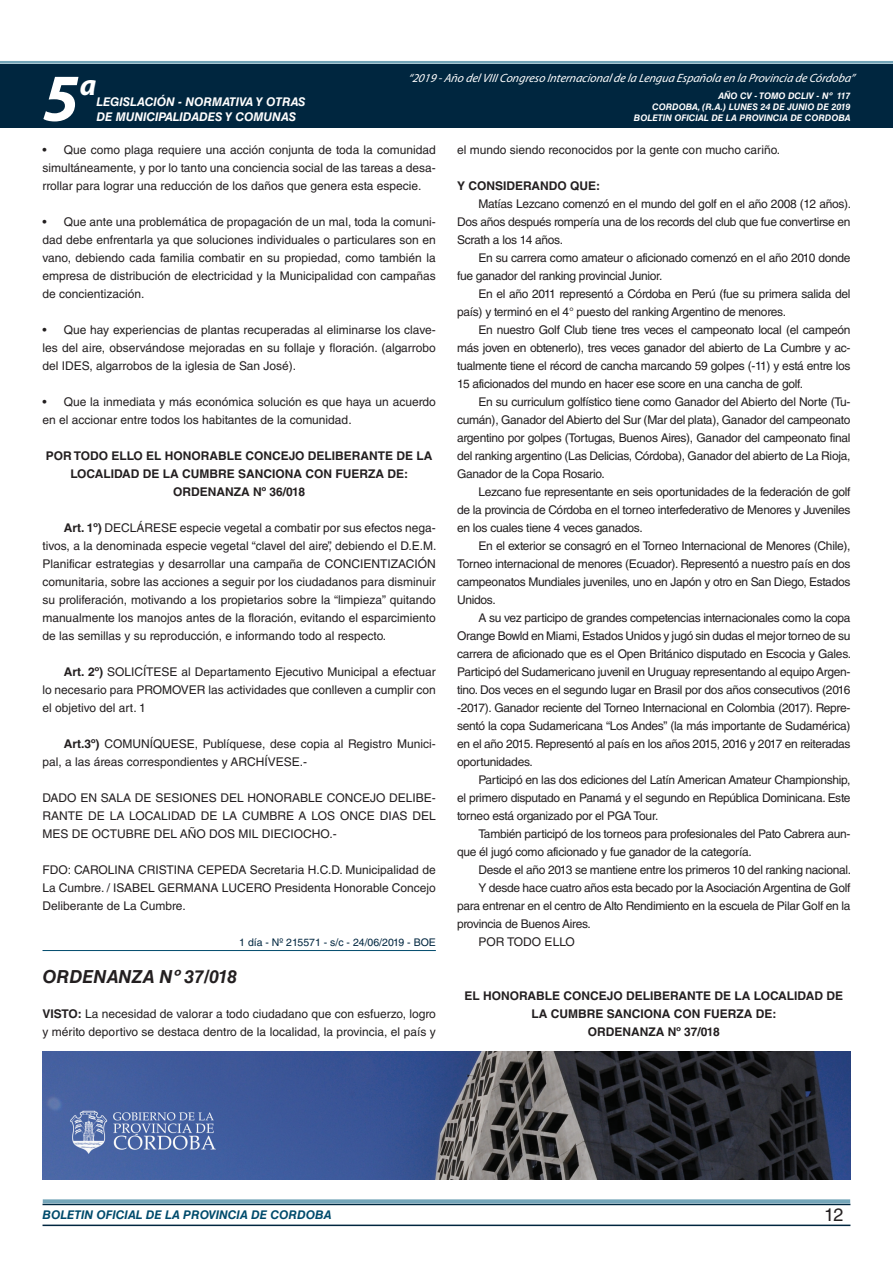
<style>
.page{position:relative;width:893px;height:1263px;background:#fff}
.page>*{position:absolute;margin:0;border:0;box-sizing:border-box;transform-origin:0 0}
.t1{font:italic 700 67.5px "Myriad Pro";color:#fff}
.t2{font:italic 700 30px "Myriad Pro";color:#fff}
.t3{font:italic 700 18px "Helvetica LT Std";color:#231f20}
.t4{font:18px "Helvetica LT Std";color:#231f20}
.t5{font:12px/18px "Helvetica LT Std";letter-spacing:-.025em;color:#231f20;text-align:justify}
.t6{font:12px/18px "Helvetica LT Std";color:#231f20}
.t7{font:700 12px/18px "Helvetica LT Std";color:#231f20;text-align:center}
.t8{font:italic 12px "Myriad Pro";color:#fff}
.t9{font:italic 700 12px "Helvetica LT Std";color:#fff}
.t10{font:italic 700 12px "Helvetica LT Std";color:#004b6c}
.t11{font:10.5px "Helvetica LT Std";color:#00263f}
.t12{font:italic 700 9px/10.8px "Helvetica LT Std";color:#fff;text-align:right}
.s1{font-weight:700}
</style>
<div class="page">
<div style="left:0;top:61px;width:893px;height:6px;background:#fff;opacity:.75"></div>
<div style="left:0;top:64px;width:893px;height:64px;background:#00263f"></div>
<hr style="left:43px;top:1224px;width:807px;height:2px;background:#00263f">
<div style="left:42px;top:1198px;width:809px;height:8px;background:#fff;opacity:.75"></div>
<hr style="left:43px;top:950px;width:393px;height:1px;background:#004b6c">
<img style="left:43px;top:1051px;width:807px;height:129px">
<h1 class="t1" style="left:43px;top:54px;width:38px">5</h1>
<h2 class="t2" style="left:80px;top:66px;width:18px">a</h2>
<p class="t9" style="left:96px;top:95px;width:211px">LEGISLACIÓN - NORMATIVA Y OTRAS</p>
<p class="t9" style="left:96px;top:109px;width:201px">DE MUNICIPALIDADES Y COMUNAS</p>
<p class="t8" style="left:408px;top:71px;width:448px">“2019 -Año delVIIICongreso Internacionalde la Lengua Esp añola en la Provincia de Córdoba”</p>
<p class="t12" style="left:634px;top:91px;width:218px">AÑO CV - TOMO DCLIV - Nº 117<br>CORDOBA, (R.A.) LUNES 24 DE JUNIO DE 2019<br>BOLETIN OFICIAL DE LA PROVINCIA DE CORDOBA</p>
<p class="t5" style="left:43px;top:141px;width:395px">• Que como plaga requiere una acción conjunta de toda la comunidad simultáneamente, y por lo tanto una conciencia social de las tareas a desa&shy;rrollar para lograr una reducción de los daños que genera esta especie.</p>
<p class="t5" style="left:42px;top:213px;width:395px">• Que ante una problemática de propagación de un mal, toda la comuni&shy;dad debe enfrentarla ya que soluciones individuales o particulares son en vano, debiendo cada familia combatir en su propiedad, como también la empresa de distribución de electricidad y la Municipalidad con campañas de concientización.</p>
<p class="t5" style="left:42px;top:321px;width:395px">• Que hay experiencias de plantas recuperadas al eliminarse los clave&shy;les del aire, observándose mejoradas en su follaje y floración. (algarrobo del IDES, algarrobos de la iglesia de San José).</p>
<p class="t6" style="left:42px;top:393px;width:395px">• Que la inmediata y más económica solución es que haya un acuerdo en el accionar entre todos los habitantes de la comunidad.</p>
<p class="t7" style="left:46px;top:446px;width:388px">POR TODO ELLO EL HONORABLE CONCEJO DELIBERANTE DE LA<br>LOCALIDAD DE LA CUMBRE SANCIONA CON FUERZA DE:<br>ORDENANZA Nº 36/018</p>
<p class="t5" style="left:42px;top:519px;width:396px;text-indent:21px"><span class="s1">Art. 1º)</span> DECLÁRESE especie vegetal a combatir por sus efectos nega&shy;tivos, a la denominada especie vegetal “clavel del aire”, debiendo el D.E.M.<br>Planificar estrategias y desarrollar una campaña de CONCIENTIZACIÓN comunitaria, sobre las acciones a seguir por los ciudadanos para disminuir su proliferación, motivando a los propietarios sobre la “limpieza” quitando manualmente los manojos antes de la floración, evitando el esparcimiento de las semillas y su reproducción, e informando todo al respecto.</p>
<p class="t5" style="left:42px;top:663px;width:395px;text-indent:21px"><span class="s1">Art. 2º)</span> SOLICÍTESE al Departamento Ejecutivo Municipal a efectuar lo necesario para PROMOVER las actividades que conlleven a cumplir con el objetivo del art. 1</p>
<p class="t6" style="left:42px;top:735px;width:395px;text-indent:21px"><span class="s1">Art.3º)</span> COMUNÍQUESE, Publíquese, dese copia al Registro Munici&shy;pal, a las áreas correspondientes y ARCHÍVESE.-</p>
<p class="t5" style="left:42px;top:789px;width:395px">DADO EN SALA DE SESIONES DEL HONORABLE CONCEJO DELIBE-RANTE DE LA LOCALIDAD DE LA CUMBRE A LOS ONCE DIAS DEL MES DE OCTUBRE DEL AÑO DOS MIL DIECIOCHO.-</p>
<p class="t5" style="left:42px;top:861px;width:395px">FDO: CAROLINA CRISTINA CEPEDA Secretaria H.C.D. Municipalidad de La Cumbre. / ISABEL GERMANA LUCERO Presidenta Honorable Concejo Deliberante de La Cumbre.</p>
<p class="t11" style="left:239px;top:936px;width:198px">1 día - Nº 215571 - s/c - 24/06/2019 - BOE</p>
<h3 class="t3" style="left:43px;top:966px;width:196px">ORDENANZA Nº 37/018</h3>
<p class="t6" style="left:43px;top:1005px;width:395px"><span class="s1">VISTO:</span> La necesidad de valorar a todo ciudadano que con esfuerzo, logro y mérito deportivo se destaca dentro de la localidad, la provincia, el país y</p>
<p class="t6" style="left:457px;top:141px;width:325px">el mundo siendo reconocidos por la gente con mucho cariño.</p>
<p class="t7" style="left:457px;top:176px;width:144px">Y CONSIDERANDO QUE:</p>
<p class="t5" style="left:457px;top:195px;width:396px;text-indent:21px">Matías Lezcano comenzó en el mundo del golf en el año 2008 (12 años).<br>Dos años después rompería una de los records del club que fue convertirse en Scrath a los 14 años.</p>
<p class="t5" style="left:457px;top:249px;width:395px;text-indent:21px">En su carrera como amateur o aficionado comenzó en el año 2010 donde fue ganador del ranking provincial Junior.</p>
<p class="t5" style="left:457px;top:285px;width:395px;text-indent:21px">En el año 2011 representó a Córdoba en Perú (fue su primera salida del país) y terminó en el 4° puesto del ranking Argentino de menores.</p>
<p class="t5" style="left:457px;top:321px;width:395px;text-indent:21px">En nuestro Golf Club tiene tres veces el campeonato local (el campeón más joven en obtenerlo), tres veces ganador del abierto de La Cumbre y ac&shy;tualmente tiene el récord de cancha marcando 59 golpes (-11) y está entre los 15 aficionados del mundo en hacer ese score en una cancha de golf.</p>
<p class="t5" style="left:457px;top:393px;width:395px;text-indent:21px">En su curriculum golfístico tiene como Ganador del Abierto del Norte (Tu&shy;cumán), Ganador del Abierto del Sur (Mar del plata), Ganador del campeonato argentino por golpes (Tortugas, Buenos Aires), Ganador del campeonato final del ranking argentino (Las Delicias, Córdoba), Ganador del abierto de La Rioja, Ganador de la Copa Rosario.</p>
<p class="t5" style="left:457px;top:483px;width:395px;text-indent:21px">Lezcano fue representante en seis oportunidades de la federación de golf de la provincia de Córdoba en el torneo interfederativo de Menores y Juveniles en los cuales tiene 4 veces ganados.</p>
<p class="t5" style="left:457px;top:537px;width:395px;text-indent:21px">En el exterior se consagró en el Torneo Internacional de Menores (Chile), Torneo internacional de menores (Ecuador). Representó a nuestro país en dos campeonatos Mundiales juveniles, uno en Japón y otro en San Diego, Estados Unidos.</p>
<p class="t5" style="left:457px;top:609px;width:396px;text-indent:21px">A su vez participo de grandes competencias internacionales como la copa Orange Bowld en Miami, Estados Unidos y jugó sin dudas el mejor torneo de su carrera de aficionado que es el Open Británico disputado en Escocia y Gales.<br>Participó del Sudamericano juvenil en Uruguay representando al equipo Argen&shy;tino. Dos veces en el segundo lugar en Brasil por dos años consecutivos (2016 -2017). Ganador reciente del Torneo Internacional en Colombia (2017). Repre&shy;sentó la copa Sudamericana “Los Andes” (la más importante de Sudamérica) en el año 2015. Representó al país en los años 2015, 2016 y 2017 en reiteradas oportunidades.</p>
<p class="t5" style="left:457px;top:771px;width:395px;text-indent:21px">Participó en las dos ediciones del Latín American Amateur Championship, el primero disputado en Panamá y el segundo en República Dominicana. Este torneo está organizado por el PGA Tour.</p>
<p class="t5" style="left:457px;top:825px;width:395px;text-indent:21px">También participó de los torneos para profesionales del Pato Cabrera aun&shy;que él jugó como aficionado y fue ganador de la categoría.</p>
<p class="t5" style="left:478px;top:861px;width:374px">Desde el año 2013 se mantiene entre los primeros 10 del ranking nacional.</p>
<p class="t5" style="left:478px;top:879px;width:373px">Y desde hace cuatro años esta becado por la Asociación Argentina de Golf</p>
<p class="t5" style="left:457px;top:897px;width:395px">para entrenar en el centro de Alto Rendimiento en la escuela de Pilar Golf en la</p>
<p class="t5" style="left:457px;top:915px;width:135px">provincia de Buenos Aires.</p>
<p class="t6" style="left:478px;top:933px;width:98px">POR TODO ELLO</p>
<p class="t7" style="left:464px;top:986px;width:380px">EL HONORABLE CONCEJO DELIBERANTE DE LA LOCALIDAD DE<br>LA CUMBRE SANCIONA CON FUERZA DE:<br>ORDENANZA Nº 37/018</p>
<p class="t10" style="left:43px;top:1208px;width:290px">BOLETIN OFICIAL DE LA PROVINCIA DE CORDOBA</p>
<h3 class="t4" style="left:824px;top:1204px;width:21px">12</h3>
</div>
